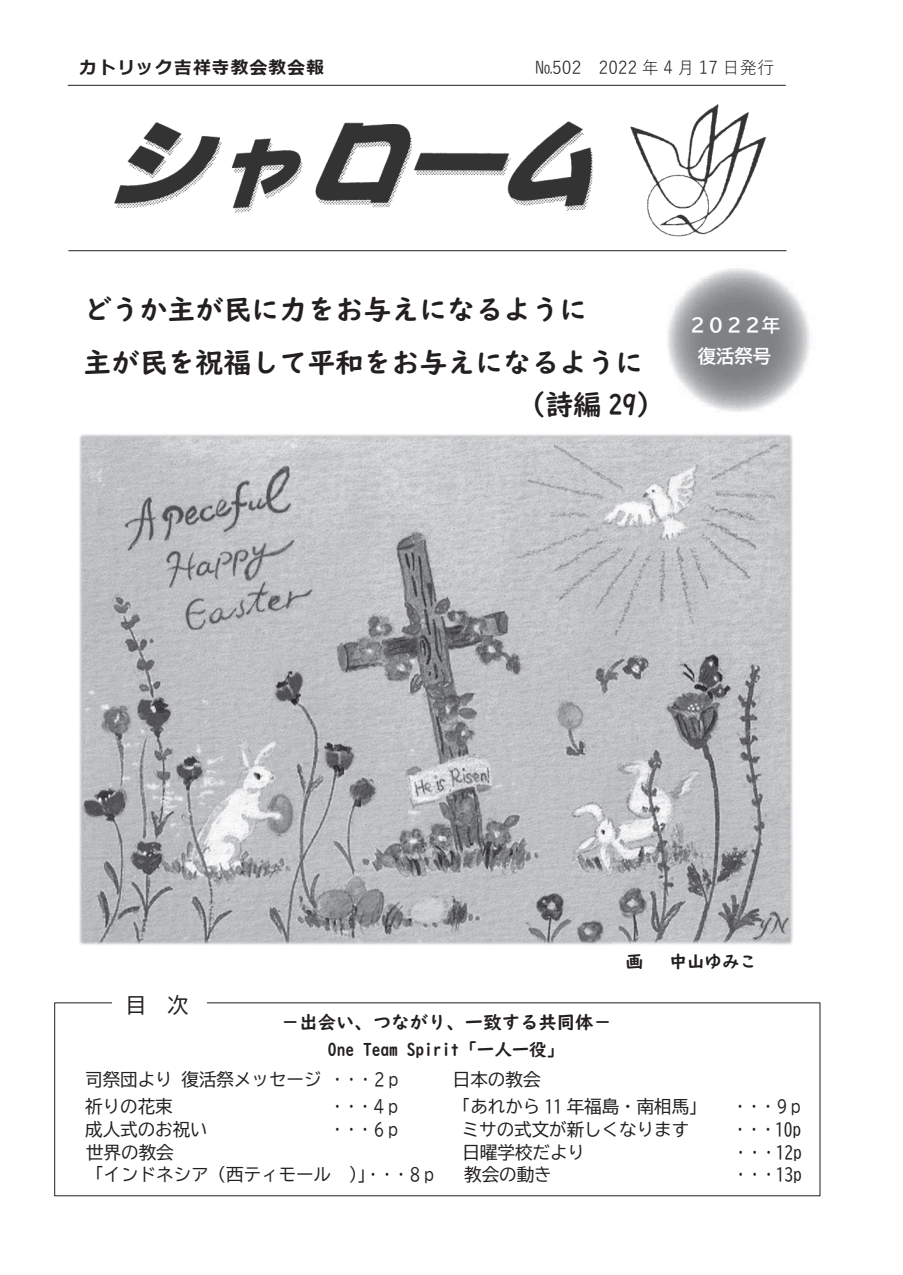
<style>
.page{position:relative;width:903px;height:1275px;background:#fff}
.page>*{position:absolute;margin:0;border:0;box-sizing:border-box;transform-origin:0 0}
.t1{font:28px/52.5px "UD Digi Kyokasho N B";color:#231f20}
.t2{font:21px "BIZ UD Gothic";color:#231f20}
.t3{font:18.38px "UD Digi Kyokasho N B";color:#231f20}
.t4{font:18.38px/31.5px "BIZ UD Gothic Bold";color:#fff;text-align:center}
.t5{font:17.5px "BIZ UD Gothic";color:#231f20}
.t6{font:17.5px "BIZ UD Gothic";color:#231f20;scale:.8 1}
.t7{font:17.5px "UD Digi Kyokasho N B";color:#231f20}
.t8{font:17.5px "Yu Gothic";letter-spacing:.01em;color:#231f20}
.t9{font:700 17.5px "Meiryo";letter-spacing:.08em;color:#231f20}
</style>
<div class="page">
<img style="left:645px;top:251px;width:165px;height:161px">
<img style="left:630px;top:104px;width:157px;height:147px">
<img style="left:114px;top:121px;width:479px;height:92px">
<hr style="left:68px;top:85px;width:718px;height:1px;background:#231f20">
<hr style="left:68px;top:250px;width:718px;height:1px;background:#231f20">
<div style="left:70px;top:273px;width:596px;height:160px;background:#fff"></div>
<img style="left:79px;top:434px;width:714px;height:511px">
<img style="left:612px;top:940px;width:159px;height:5px">
<p class="t9" style="left:80px;top:55px;width:246px">カトリック吉祥寺教会教会報</p>
<p class="t8" style="left:535px;top:51px;width:48px">№502</p>
<p class="t8" style="left:599px;top:51px;width:177px">2022 年 4 月 17 日発行</p>
<h1 class="t1" style="left:83px;top:283px;width:562px">どうか主が民に力をお与えになるように<br>主が民を祝福して平和をお与えになるように</h1>
<h1 class="t1" style="left:517px;top:378px;width:149px">（詩編 29(</h1>
<p class="t4" style="left:688px;top:309px;width:93px">２０２２年復活祭号</p>
<p class="t2" style="left:125px;top:995px;width:22px">目</p>
<p class="t2" style="left:167px;top:995px;width:22px">次</p>
<p class="t3" style="left:281px;top:1011px;width:332px">－出会い、つながり、一致する共同体－</p>
<p class="t7" style="left:407px;top:1039px;width:159px">Spirit「一人一役「</p>
<p class="t7" style="left:328px;top:1039px;width:28px">One</p>
<p class="t7" style="left:363px;top:1039px;width:36px">Team</p>
<p class="t5" style="left:85px;top:1071px;width:89px">司祭団より</p>
<p class="t5" style="left:182px;top:1071px;width:142px">復活祭メッセージ</p>
<p class="t6" style="left:330px;top:1071px;width:89px">・・・２ｐ</p>
<p class="t5" style="left:453px;top:1071px;width:89px">日本の教会</p>
<p class="t7" style="left:626px;top:951px;width:19px">画</p>
<p class="t7" style="left:669px;top:951px;width:89px">中山ゆみこ</p>
<p class="t5" style="left:85px;top:1098px;width:89px">祈りの花束</p>
<p class="t6" style="left:330px;top:1098px;width:89px">・・・４ｐ</p>
<p class="t5" style="left:453px;top:1098px;width:255px">「あれから 11 年福島・南相馬」</p>
<p class="t6" style="left:733px;top:1098px;width:89px">・・・９ｐ</p>
<p class="t5" style="left:85px;top:1120px;width:124px">成人式のお祝い</p>
<p class="t6" style="left:330px;top:1120px;width:89px">・・・６ｐ</p>
<p class="t5" style="left:462px;top:1120px;width:229px">ミサの式文が新しくなります</p>
<p class="t6" style="left:733px;top:1120px;width:87px">・・・10p</p>
<p class="t5" style="left:86px;top:1143px;width:89px">世界の教会</p>
<p class="t5" style="left:462px;top:1143px;width:124px">日曜学校だより</p>
<p class="t6" style="left:734px;top:1143px;width:87px">・・・12p</p>
<p class="t5" style="left:86px;top:1166px;width:247px">「インドネシア（西ティモール</p>
<p class="t5" style="left:349px;top:1166px;width:89px">）」・・・８ｐ</p>
<p class="t5" style="left:464px;top:1166px;width:89px">教会の動き</p>
<p class="t6" style="left:734px;top:1166px;width:87px">・・・13p</p>
</div>
